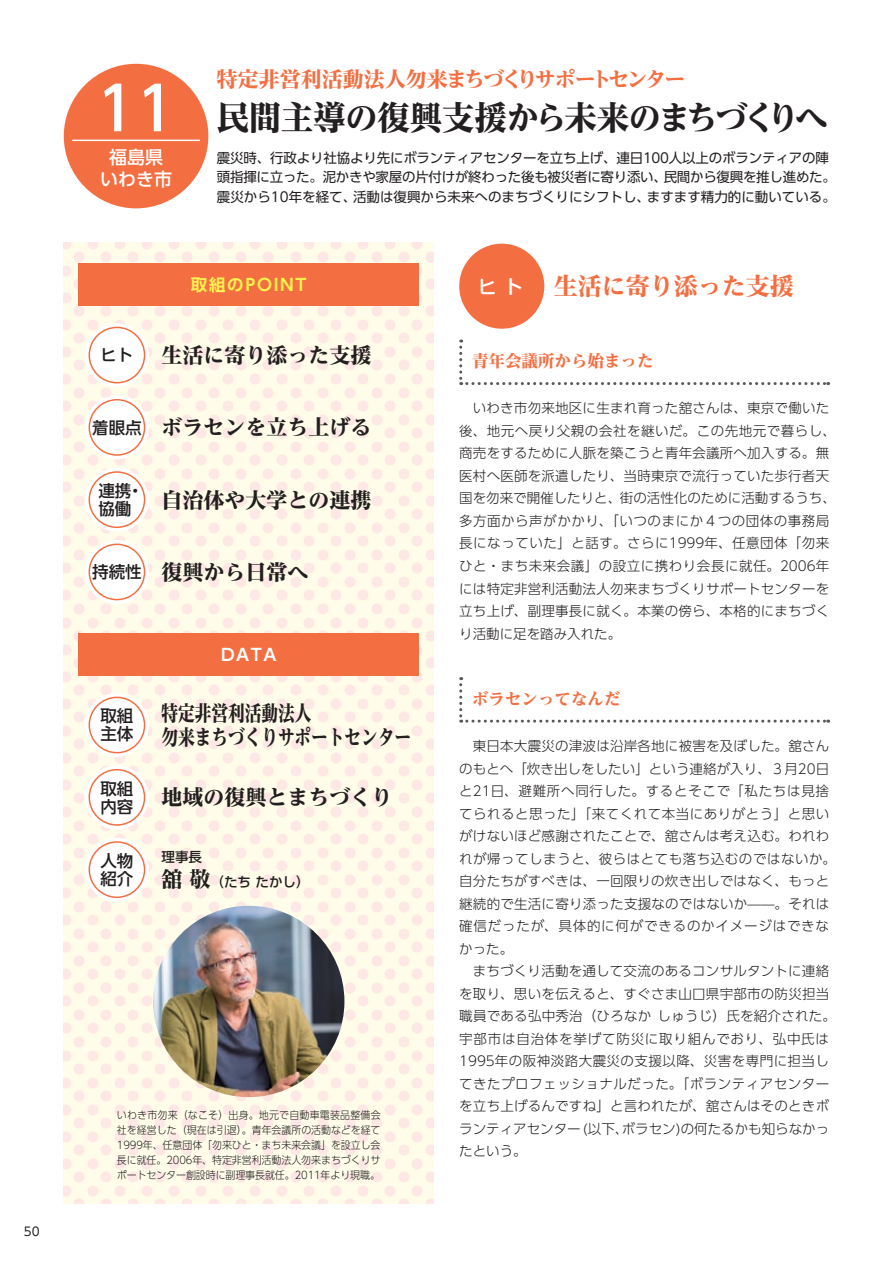
<style>
.page{position:relative;width:893px;height:1263px;background:#fff}
.page>*{position:absolute;margin:0;border:0;box-sizing:border-box;transform-origin:0 0}
.t1{font:500 60px "UD Shin Go Pr 6 N";color:#fff}
.t2{font:800 33px "Reim Pr 6 N";letter-spacing:-.01em;color:#231f20}
.t3{font:800 24px "Reim Pr 6 N";color:#f36f42}
.t4{font:800 21px "Reim Pr 6 N";color:#231f20}
.t5{font:800 21px/24px "Reim Pr 6 N";color:#231f20;scale:.8 1}
.t6{font:800 21px "Reim Pr 6 N";letter-spacing:-.055em;color:#f36f42}
.t7{font:500 19.5px "UD Shin Go Pr 6 N";color:#fff}
.t8{font:500 18px/22.5px "UD Shin Go Pr 6 N";color:#fff;text-align:center}
.t9{font:800 16.5px "Reim Pr 6 N";color:#f36f42}
.t10{font:500 16.5px/18px "UD Shin Go Pr 6 N";color:#231f20}
.t11{font:700 16.5px "UD Shin Go Pr 6 N De";letter-spacing:.1em;color:#fff34f}
.t12{font:700 16.5px "UD Shin Go Pr 6 N De";color:#fff}
.t13{font:300 13.5px/22.5px "UD Shin Go Pr 6 N";letter-spacing:.015em;color:#231f20}
.t14{font:13.5px/19.5px "UD Shin Go Pr 6 N";letter-spacing:-.015em;color:#231f20}
.t15{font:500 13.5px/24.6px "UD Shin Go Pr 6 N";color:#231f20}
.t16{font:12px "UD Shin Go Pr 6 N";color:#231f20}
.t17{font:300 10.5px/15px "UD Shin Go Pr 6 N";letter-spacing:-.01em;color:#231f20;text-align:justify;scale:.95 1}
.s1{font-family:"UD Shin Go Pr 6 N";font-weight:500;font-size:16.5px}
.s2{font-family:"Reim Pr 6 N";font-weight:800;font-size:21px}
</style>
<div class="page">
<svg style="left:64px;top:242px;width:370px;height:961px;background:#fef7e7"></svg>
<div style="left:64px;top:64px;width:144px;height:144px;background:#f36f42;border-radius:50%"></div>
<hr style="left:72px;top:140px;width:128px;height:1px;background:#fff">
<div style="left:85px;top:323px;width:64px;height:64px;background:#fff;border-radius:50%"></div>
<div style="left:89px;top:327px;width:56px;height:56px;border:2px solid #f36f42;border-radius:50%"></div>
<div style="left:85px;top:693px;width:64px;height:64px;background:#fff;border-radius:50%"></div>
<div style="left:89px;top:697px;width:56px;height:56px;border:2px solid #f36f42;border-radius:50%"></div>
<div style="left:85px;top:395px;width:64px;height:64px;background:#fff;border-radius:50%"></div>
<div style="left:89px;top:399px;width:56px;height:57px;border:2px solid #f36f42;border-radius:50%"></div>
<div style="left:85px;top:765px;width:64px;height:64px;background:#fff;border-radius:50%"></div>
<div style="left:89px;top:769px;width:56px;height:57px;border:2px solid #f36f42;border-radius:50%"></div>
<div style="left:85px;top:468px;width:64px;height:63px;background:#fff;border-radius:50%"></div>
<div style="left:89px;top:471px;width:56px;height:57px;border:2px solid #f36f42;border-radius:50%"></div>
<div style="left:85px;top:838px;width:64px;height:63px;background:#fff;border-radius:50%"></div>
<div style="left:89px;top:841px;width:56px;height:57px;border:2px solid #f36f42;border-radius:50%"></div>
<div style="left:85px;top:540px;width:64px;height:64px;background:#fff;border-radius:50%"></div>
<div style="left:89px;top:544px;width:56px;height:56px;border:2px solid #f36f42;border-radius:50%"></div>
<div style="left:79px;top:264px;width:340px;height:42px;background:#f36f42"></div>
<div style="left:79px;top:634px;width:340px;height:42px;background:#f36f42"></div>
<div style="left:459px;top:244px;width:85px;height:85px;background:#f36f42;border-radius:50%"></div>
<svg style="left:459px;top:339px;width:370px;height:46px"></svg>
<svg style="left:459px;top:677px;width:370px;height:46px"></svg>
<img style="left:153px;top:906px;width:191px;height:191px;border-radius:96px">
<p class="t16" style="left:24px;top:1221px;width:17px">50</p>
<h1 class="t1" style="left:96px;top:60px;width:81px">11</h1>
<h3 class="t8" style="left:100px;top:145px;width:73px">福島県いわき市</h3>
<h3 class="t6" style="left:217px;top:61px;width:470px">特定非営利活動法人勿来まちづくりサポートセンター</h3>
<h2 class="t2" style="left:217px;top:90px;width:613px">民間主導の復興支援から未来のまちづくりへ</h2>
<p class="t14" style="left:217px;top:148px;width:621px">震災時、行政より社協より先にボランティアセンターを立ち上げ、連日100人以上のボランティアの陣頭指揮に立った。泥かきや家屋の片付けが終わった後も被災者に寄り添い、民間から復興を推し進めた。震災から10年を経て、活動は復興から未来へのまちづくりにシフトし、ますます精力的に動いている。</p>
<p class="t11" style="left:191px;top:271px;width:117px">取組のPOINT</p>
<h3 class="t7" style="left:478px;top:270px;width:47px">ヒ ト</h3>
<h3 class="t3" style="left:554px;top:266px;width:242px">生活に寄り添った支援</h3>
<p class="t10" style="left:100px;top:346px;width:34px">ヒト</p>
<h3 class="t4" style="left:162px;top:338px;width:211px">生活に寄り添った支援</h3>
<h3 class="t4" style="left:92px;top:410px;width:281px"><span class="s1">着眼点</span> ボラセンを立ち上げる</h3>
<p class="t10" style="left:98px;top:481px;width:47px">連携・協働</p>
<h3 class="t4" style="left:162px;top:482px;width:211px">自治体や大学との連携</h3>
<h3 class="t4" style="left:92px;top:554px;width:218px"><span class="s1">持続性</span> 復興から日常へ</h3>
<p class="t12" style="left:221px;top:641px;width:57px">DATA</p>
<p class="t10" style="left:100px;top:706px;width:34px">取組主体</p>
<h3 class="t5" style="left:162px;top:701px;width:314px">特定非営利活動法人　<br>勿来まちづくりサポートセンター</h3>
<p class="t10" style="left:100px;top:779px;width:34px">取組内容</p>
<h3 class="t4" style="left:162px;top:780px;width:232px">地域の復興とまちづくり</h3>
<p class="t10" style="left:100px;top:851px;width:34px">人物紹介</p>
<p class="t15" style="left:162px;top:844px;width:149px">理事長<br><span class="s2">舘 敬</span>（たち たかし）</p>
<p class="t17" style="left:117px;top:1107px;width:279px">いわき市勿来（なこそ）出身。地元で自動車電装品整備会社を経営した（現在は引退）。青年会議所の活動などを経て1999年、任意団体「勿来ひと・まち未来会議」を設立し会長に就任。2006年、特定非営利活動法人勿来まちづくりサポートセンター創設時に副理事長就任。2011年より現職。</p>
<p class="t9" style="left:472px;top:347px;width:183px">青年会議所から始まった</p>
<p class="t13" style="left:459px;top:397px;width:378px;text-indent:14px">いわき市勿来地区に生まれ育った舘さんは、東京で働いた後、地元へ戻り父親の会社を継いだ。この先地元で暮らし、商売をするために人脈を築こうと青年会議所へ加入する。無医村へ医師を派遣したり、当時東京で流行っていた歩行者天国を勿来で開催したりと、街の活性化のために活動するうち、多方面から声がかかり、「いつのまにか４つの団体の事務局長になっていた」と話す。さらに1999年、任意団体「勿来ひと・まち未来会議」の設立に携わり会長に就任。2006年には特定非営利活動法人勿来まちづくりサポートセンターを立ち上げ、副理事長に就く。本業の傍ら、本格的にまちづくり活動に足を踏み入れた。</p>
<p class="t9" style="left:472px;top:685px;width:150px">ボラセンってなんだ</p>
<p class="t13" style="left:459px;top:734px;width:378px;text-indent:14px">東日本大震災の津波は沿岸各地に被害を及ぼした。舘さんのもとへ「炊き出しをしたい」という連絡が入り、３月20日と21日、避難所へ同行した。するとそこで「私たちは見捨てられると思った」「来てくれて本当にありがとう」と思いがけないほど感謝されたことで、舘さんは考え込む。われわれが帰ってしまうと、彼らはとても落ち込むのではないか。自分たちがすべきは、一回限りの炊き出しではなく、もっと継続的で生活に寄り添った支援なのではないか——。それは確信だったが、具体的に何ができるのかイメージはできなかった。</p>
<p class="t13" style="left:459px;top:959px;width:378px;text-indent:14px">まちづくり活動を通して交流のあるコンサルタントに連絡を取り、思いを伝えると、すぐさま山口県宇部市の防災担当職員である弘中秀治（ひろなか しゅうじ）氏を紹介された。宇部市は自治体を挙げて防災に取り組んでおり、弘中氏は<br>1995年の阪神淡路大震災の支援以降、災害を専門に担当してきたプロフェッショナルだった。「ボランティアセンターを立ち上げるんですね」と言われたが、舘さんはそのときボランティアセンター (以下、ボラセン)の何たるかも知らなかったという。</p>
</div>
